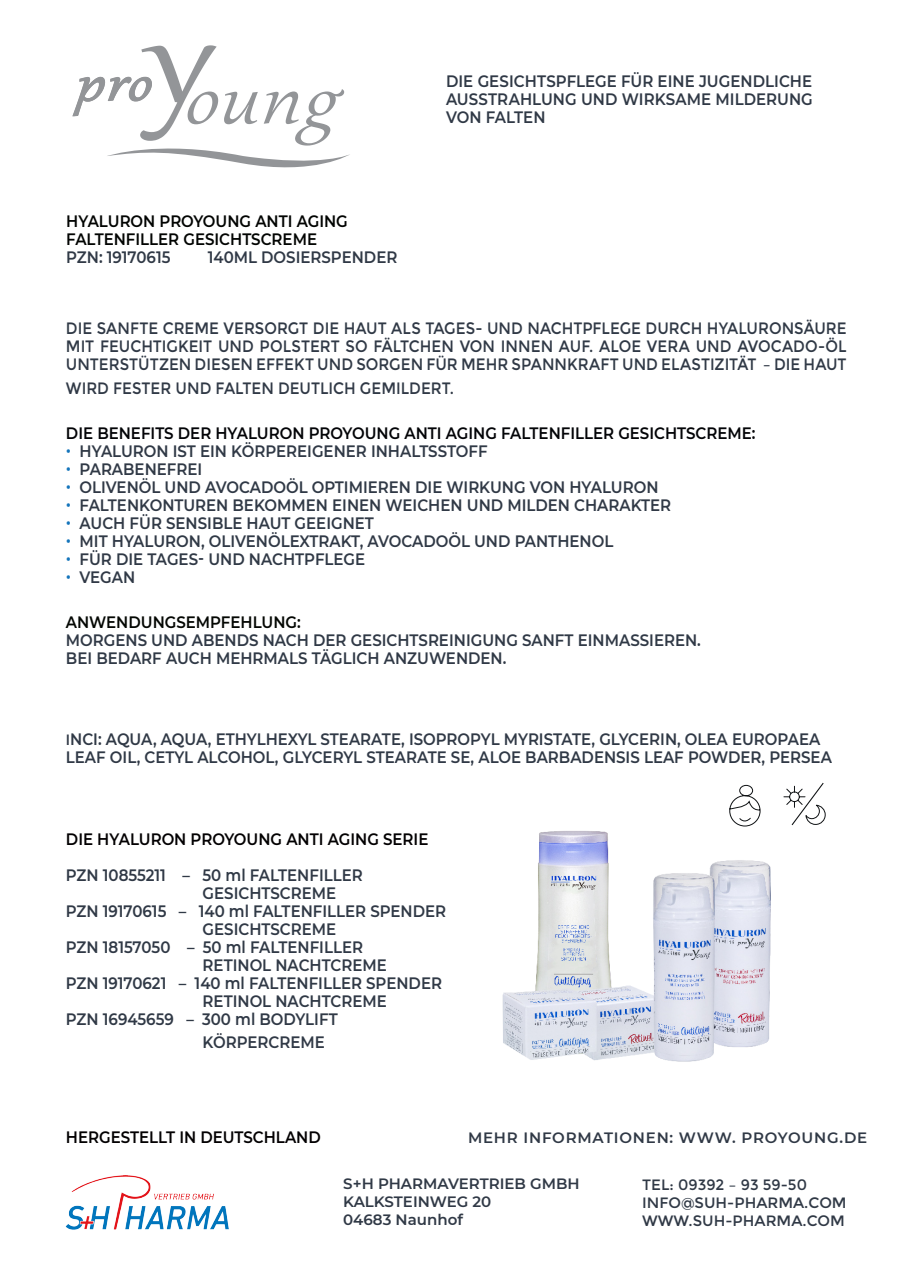
<style>
.page{position:relative;width:902px;height:1272px;background:#fff}
.page>*{position:absolute;margin:0;border:0;box-sizing:border-box;transform-origin:0 0}
.t1{font:600 16.5px "Montserrat";color:#303946;scale:.91 1}
.t2{font:16.5px/18px "Montserrat";color:#303946;text-align:justify;scale:.91 1}
.t3{font:600 16.5px "Montserrat";color:#030407;scale:.91 1}
.t4{font:600 16.5px "Montserrat";color:#030102;scale:.91 1}
.t5{font:600 16.5px "Montserrat";color:#020402;scale:.91 1}
.t6{font:600 16.5px "Montserrat";color:#040703;scale:.91 1}
.t7{font:600 15px "Montserrat";color:#303946}
.t8{font:15px "Montserrat";color:#303946}
.t9{font:600 15px "Montserrat";letter-spacing:.045em;color:#303946}
.s1{color:#1374bb}
.s2{font-size:14.85px}
</style>
<div class="page">
<img style="left:66px;top:1175px;width:163px;height:55px">
<svg style="left:72px;top:45px;width:278px;height:122px"></svg>
<svg style="left:729px;top:784px;width:31px;height:35px"></svg>
<svg style="left:783px;top:782px;width:42px;height:43px"></svg>
<img style="left:502px;top:819px;width:269px;height:243px">
<p class="t5" style="left:66px;top:210px;width:37px">HYALUR</p>
<p class="t5" style="left:131px;top:210px;width:107px">ON PROYOUNG</p>
<p class="t5" style="left:255px;top:210px;width:22px">ANTI</p>
<p class="t5" style="left:297px;top:210px;width:24px">AGING</p>
<p class="t5" style="left:66px;top:228px;width:12px">FALTEN</p>
<p class="t5" style="left:126px;top:228px;width:21px">FILLER</p>
<p class="t5" style="left:183px;top:228px;width:25px">GESICHTSCRE</p>
<p class="t5" style="left:292px;top:228px;width:26px">ME</p>
<p class="t1" style="left:66px;top:246px;width:116px">PZN: 19170615</p>
<p class="t1" style="left:208px;top:246px;width:97px">140ML DOSIERS</p>
<p class="t1" style="left:331px;top:246px;width:25px">PENDER</p>
<p class="t1" style="left:446px;top:69px;width:11px">DIE</p>
<p class="t1" style="left:477px;top:69px;width:24px">GESICHTS</p>
<p class="t1" style="left:556px;top:69px;width:34px">PFLEGE</p>
<p class="t1" style="left:621px;top:69px;width:51px">FÜR EINE</p>
<p class="t1" style="left:699px;top:69px;width:22px">JUGENDLICHE</p>
<p class="t1" style="left:446px;top:87px;width:25px">AUSSTRAHLUNG</p>
<p class="t1" style="left:581px;top:87px;width:14px">UND</p>
<p class="t1" style="left:621px;top:87px;width:116px">WIRKSAME MILDERUNG</p>
<p class="t1" style="left:446px;top:105px;width:56px">VON FALTEN</p>
<p class="t2" style="left:66px;top:319px;width:859px">DIE SANFTE CREME VERSORGT DIE HAUT ALS TAGES- UND NACHTPFLEGE DURCH HYALURONSÄURE MIT FEUCHTIGKEIT UND POLSTERT SO FÄLTCHEN VON INNEN AUF. ALOE VERA UND AVOCADO-ÖL UNTERSTÜTZEN DIESEN EFFEKT UND SORGEN FÜR MEHR SPANNKRAFT UND ELASTIZITÄT – DIE HAUT</p>
<p class="t2" style="left:66px;top:379px;width:428px">WIRD FESTER UND FALTEN DEUTLICH GEMILDERT.</p>
<p class="t3" style="left:66px;top:421px;width:47px">DIE BENE</p>
<p class="t3" style="left:141px;top:421px;width:53px">FITS DER</p>
<p class="t3" style="left:215px;top:421px;width:37px">HYALUR</p>
<p class="t3" style="left:280px;top:421px;width:107px">ON PROYOUNG</p>
<p class="t3" style="left:404px;top:421px;width:22px">ANTI</p>
<p class="t3" style="left:446px;top:421px;width:24px">AGING</p>
<p class="t3" style="left:501px;top:421px;width:12px">FALTEN</p>
<p class="t3" style="left:560px;top:421px;width:21px">FILLER</p>
<p class="t3" style="left:618px;top:421px;width:25px">GESICHTSCRE</p>
<p class="t3" style="left:727px;top:421px;width:32px">ME:</p>
<p class="t1" style="left:66px;top:439px;width:52px"><span class="s1">•</span> HYALUR</p>
<p class="t1" style="left:144px;top:439px;width:72px">ONIST EIN</p>
<p class="t1" style="left:231px;top:439px;width:62px">KÖRPEREIGENER</p>
<p class="t1" style="left:371px;top:439px;width:18px">INHALTSST</p>
<p class="t1" style="left:456px;top:439px;width:36px">OFF</p>
<p class="t1" style="left:66px;top:457px;width:28px"><span class="s1">•</span> PARABENE</p>
<p class="t1" style="left:167px;top:457px;width:20px">FREI</p>
<p class="t1" style="left:66px;top:475px;width:122px"><span class="s1">•</span> OLIVENÖLUND</p>
<p class="t1" style="left:205px;top:475px;width:51px">AVOCAD</p>
<p class="t1" style="left:273px;top:475px;width:110px">OÖL OPTI MIEREN</p>
<p class="t1" style="left:415px;top:475px;width:11px">DIE</p>
<p class="t1" style="left:446px;top:475px;width:13px">WIR</p>
<p class="t1" style="left:479px;top:475px;width:26px">KUNG</p>
<p class="t1" style="left:530px;top:475px;width:80px">VON HYALUR</p>
<p class="t1" style="left:633px;top:475px;width:26px">ON</p>
<p class="t1" style="left:66px;top:493px;width:27px"><span class="s1">•</span> FALTEN</p>
<p class="t1" style="left:139px;top:493px;width:39px">KONTUREN</p>
<p class="t1" style="left:232px;top:493px;width:121px">BEKOMMEN EINEN</p>
<p class="t1" style="left:385px;top:493px;width:31px">WEICHEN</p>
<p class="t1" style="left:467px;top:493px;width:14px">UND</p>
<p class="t1" style="left:507px;top:493px;width:27px">MILDEN</p>
<p class="t1" style="left:574px;top:493px;width:26px">CHARA</p>
<p class="t1" style="left:630px;top:493px;width:24px">KTER</p>
<p class="t1" style="left:66px;top:511px;width:40px"><span class="s1">•</span> AUCH</p>
<p class="t1" style="left:130px;top:511px;width:52px">FÜR SENSIBLE</p>
<p class="t1" style="left:246px;top:511px;width:26px">HAUT</p>
<p class="t1" style="left:294px;top:511px;width:12px">GEEIGNET</p>
<p class="t1" style="left:66px;top:529px;width:87px"><span class="s1">•</span> MIT HYALUR</p>
<p class="t1" style="left:176px;top:529px;width:159px">ON, OLIVENÖLEXTRA</p>
<p class="t1" style="left:341px;top:529px;width:80px">KT, AVOCAD</p>
<p class="t1" style="left:435px;top:529px;width:56px">OÖL UND</p>
<p class="t1" style="left:514px;top:529px;width:13px">PANTHEN</p>
<p class="t1" style="left:591px;top:529px;width:20px">OL</p>
<p class="t1" style="left:66px;top:547px;width:330px"><span class="s1">•</span> FÜR DIE TAGES- UND NACHTPFLEGE</p>
<p class="t1" style="left:66px;top:565px;width:40px"><span class="s1">•</span> VEGAN</p>
<p class="t6" style="left:66px;top:610px;width:121px">ANWENDU NGSE</p>
<p class="t6" style="left:196px;top:610px;width:51px">MPFEHLU</p>
<p class="t6" style="left:273px;top:610px;width:32px">NG:</p>
<p class="t1" style="left:66px;top:628px;width:43px">MORGENS</p>
<p class="t1" style="left:151px;top:628px;width:14px">UND</p>
<p class="t1" style="left:192px;top:628px;width:26px">ABENDS</p>
<p class="t1" style="left:263px;top:628px;width:13px">NACH</p>
<p class="t1" style="left:313px;top:628px;width:13px">DER</p>
<p class="t1" style="left:350px;top:628px;width:25px">GESICHTSREINIGUNG</p>
<p class="t1" style="left:522px;top:628px;width:13px">SAN</p>
<p class="t1" style="left:555px;top:628px;width:82px">FT EIN MASSIEREN</p>
<p class="t1" style="left:697px;top:628px;width:6px">.</p>
<p class="t1" style="left:66px;top:646px;width:59px">BEI BEDAR</p>
<p class="t1" style="left:152px;top:646px;width:29px">F AUCH</p>
<p class="t1" style="left:216px;top:646px;width:29px">MEHR</p>
<p class="t1" style="left:263px;top:646px;width:28px">MALS</p>
<p class="t1" style="left:311px;top:646px;width:33px">TÄGLICH</p>
<p class="t1" style="left:384px;top:646px;width:14px">ANZU</p>
<p class="t1" style="left:429px;top:646px;width:32px">WENDEN</p>
<p class="t1" style="left:502px;top:646px;width:6px">.</p>
<p class="t1" style="left:66px;top:727px;width:222px"><span class="s2">I</span> NCI : AQUA, AQUA, ETHYLHE</p>
<p class="t1" style="left:288px;top:727px;width:59px">XYL STEARATE</p>
<p class="t1" style="left:401px;top:727px;width:150px">, ISOPROPYL MYRISTATE</p>
<p class="t1" style="left:591px;top:727px;width:52px">, GLYCERIN</p>
<p class="t1" style="left:677px;top:727px;width:22px">, OLEA</p>
<p class="t1" style="left:732px;top:727px;width:75px">EUROPAEA</p>
<p class="t1" style="left:66px;top:745px;width:283px">LEAF OIL, CETYL ALCOH OL, GLYCER</p>
<p class="t1" style="left:343px;top:745px;width:48px">YL STEARATE</p>
<p class="t1" style="left:451px;top:745px;width:107px">SE, ALOE BARBADENSIS</p>
<p class="t1" style="left:644px;top:745px;width:105px">LEAF POWDER</p>
<p class="t1" style="left:761px;top:745px;width:21px">, PERSEA</p>
<p class="t4" style="left:66px;top:827px;width:212px">DIE HYALURON PROYOUNG</p>
<p class="t4" style="left:286px;top:827px;width:157px">ANTI AGING SERIE</p>
<p class="t1" style="left:66px;top:863px;width:214px">PZN 10855211 – 50 ML FALTEN</p>
<p class="t1" style="left:309px;top:863px;width:21px">FILLER</p>
<p class="t1" style="left:203px;top:881px;width:25px">GESICHTSCRE</p>
<p class="t1" style="left:312px;top:881px;width:26px">ME</p>
<p class="t1" style="left:66px;top:899px;width:218px">PZN 19170615 – 140 ML FALTEN</p>
<p class="t1" style="left:313px;top:899px;width:21px">FILLER</p>
<p class="t1" style="left:370px;top:899px;width:85px">SPENDER</p>
<p class="t1" style="left:203px;top:917px;width:25px">GESICHTSCRE</p>
<p class="t1" style="left:312px;top:917px;width:26px">ME</p>
<p class="t1" style="left:66px;top:935px;width:214px">PZN 18157050 – 50 ML FALTEN</p>
<p class="t1" style="left:310px;top:935px;width:21px">FILLER</p>
<p class="t1" style="left:203px;top:953px;width:23px">RETIN</p>
<p class="t1" style="left:250px;top:953px;width:55px">OL NACHTCRE</p>
<p class="t1" style="left:362px;top:953px;width:26px">ME</p>
<p class="t1" style="left:66px;top:971px;width:213px">PZN 19170621 – 140 ML FALTEN</p>
<p class="t1" style="left:309px;top:971px;width:21px">FILLER</p>
<p class="t1" style="left:366px;top:971px;width:85px">SPENDER</p>
<p class="t1" style="left:203px;top:989px;width:23px">RETIN</p>
<p class="t1" style="left:250px;top:989px;width:55px">OL NACHTCRE</p>
<p class="t1" style="left:362px;top:989px;width:26px">ME</p>
<p class="t1" style="left:66px;top:1007px;width:297px">PZN 16945659 – 300 ML BODYLI FT</p>
<p class="t1" style="left:203px;top:1030px;width:62px">KÖRPERCRE</p>
<p class="t1" style="left:300px;top:1030px;width:26px">ME</p>
<p class="t4" style="left:66px;top:1125px;width:281px">HERGESTELLT IN DEUTSCHLAND</p>
<p class="t7" style="left:468px;top:1127px;width:13px">MEHR</p>
<p class="t7" style="left:523px;top:1127px;width:122px">IN FORMATIONEN</p>
<p class="t9" style="left:669px;top:1127px;width:145px">: WWW. PROYOUNG</p>
<p class="t7" style="left:839px;top:1127px;width:16px">.DE</p>
<p class="t7" style="left:343px;top:1172px;width:47px">S+H PHAR</p>
<p class="t7" style="left:423px;top:1172px;width:47px">MAVERTRIEB</p>
<p class="t7" style="left:530px;top:1172px;width:51px">GMBH</p>
<p class="t7" style="left:343px;top:1190px;width:11px">KAL</p>
<p class="t7" style="left:374px;top:1190px;width:21px">KSTEIN</p>
<p class="t7" style="left:430px;top:1190px;width:63px">WEG 20</p>
<p class="t7" style="left:343px;top:1208px;width:122px">04683 NAUNHOF</p>
<p class="t8" style="left:642px;top:1176px;width:166px">TEL: 09392 – 93 59-50</p>
<p class="t8" style="left:642px;top:1194px;width:206px">INFO@SUH-PHARMA.COM</p>
<p class="t8" style="left:642px;top:1212px;width:204px">WWW.SUH-PHARMA.COM</p>
</div>
